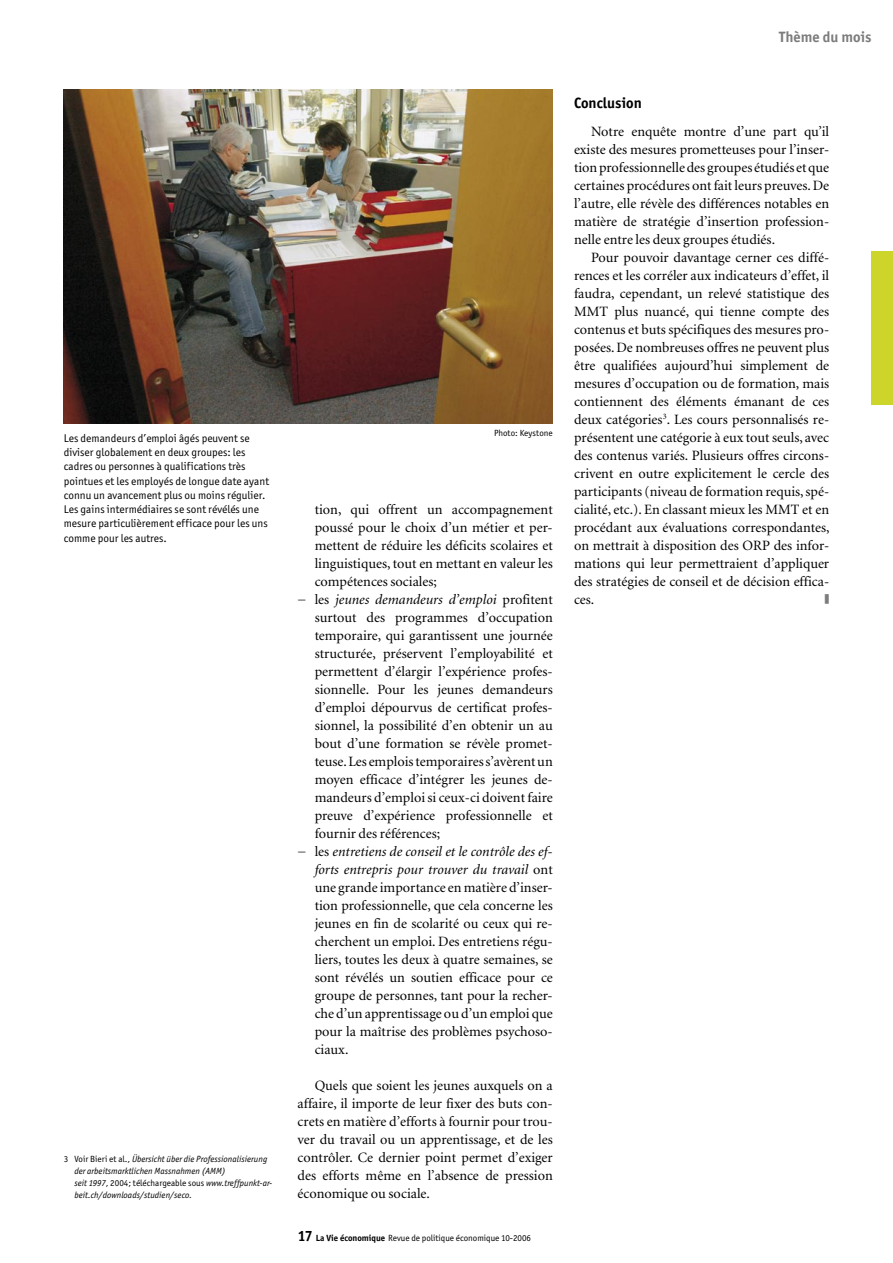
<style>
.page{position:relative;width:893px;height:1263px;background:#fff}
.page>*{position:absolute;margin:0;border:0;box-sizing:border-box;transform-origin:0 0}
.t1{font:700 15px "Officina San ITC";letter-spacing:.005em;color:#7c7c7c}
._04_Zwischentitel_1{font:700 15px "Officina San ITC";letter-spacing:.005em;color:#000}
._03_Grundschrift{font:14.25px/18px "Minion";color:#000;text-align:justify}
._07_Legende{font:11.25px/14.2px "Officina San ITC";letter-spacing:.005em;color:#000}
._09_Fussnote{font:italic 9px/12px "Officina San ITC";letter-spacing:.005em;color:#000}
._07_Legende-2{font:9px "Officina San ITC";color:#000}
.s1{font-style:normal}
.s2{font-style:italic}
.s3{font-weight:700;font-size:15px}
.s4{font-weight:700}
</style>
<div class="page">
<div style="left:872px;top:252px;width:21px;height:153px;background:#cdd52b"></div>
<img style="left:64px;top:89px;width:489px;height:334px">
<p class="_07_Legende" style="left:64px;top:431px;width:207px">Les demandeurs d’emploi âgés peuvent se diviser globalement en deux groupes: les cadres ou personnes à qualifications très pointues et les employés de longue date ayant connu un avancement plus ou moins régulier.<br>Les gains intermédiaires se sont révélés une mesure particulièrement efficace pour les uns comme pour les autres.</p>
<p class="_09_Fussnote" style="left:74px;top:1152px;width:199px;text-indent:-11px"><span class="s1">3 Voir Bieri et al.,</span> Übersicht über die Professionalisierung der arbeitsmarktlichen Massnahmen (AMM)<br>seit 1997<span class="s1">, 2004; téléchargeable sous</span> www.treffpunkt-ar&shy;beit.ch/downloads/studien/seco.</p>
<p class="t1" style="left:779px;top:27px;width:94px">Thème du mois</p>
<p class="_07_Legende-2" style="left:494px;top:428px;width:60px">Photo: Keystone</p>
<p class="_03_Grundschrift" style="left:315px;top:500px;width:240px">tion, qui offrent un accompagnement poussé pour le choix d’un métier et per&shy;mettent de réduire les déficits scolaires et linguistiques, tout en mettant en valeur les compétences sociales;</p>
<p class="_03_Grundschrift" style="left:315px;top:590px;width:240px;text-indent:-17px">− les <span class="s2">jeunes demandeurs d’emploi</span> profitent surtout des programmes d’occupation temporaire, qui garantissent une journée structurée, préservent l’employabilité et permettent d’élargir l’expérience profes&shy;sionnelle. Pour les jeunes demandeurs d’emploi dépourvus de certificat profes&shy;sionnel, la possibilité d’en obtenir un au bout d’une formation se révèle promet&shy;teuse. Les emplois temporaires s’avèrent un moyen efficace d’intégrer les jeunes de&shy;mandeurs d’emploi si ceux-ci doivent faire preuve d’expérience professionnelle et fournir des références;</p>
<p class="_03_Grundschrift" style="left:315px;top:842px;width:240px;text-indent:-17px">− les <span class="s2">entretiens de conseil et le contrôle des ef&shy;forts entrepris pour trouver du travail</span> ont une grande importance en matière d’inser&shy;tion professionnelle, que cela concerne les jeunes en fin de scolarité ou ceux qui re&shy;cherchent un emploi. Des entretiens régu&shy;liers, toutes les deux à quatre semaines, se sont révélés un soutien efficace pour ce groupe de personnes, tant pour la recher&shy;che d’un apprentissage ou d’un emploi que pour la maîtrise des problèmes psychoso&shy;ciaux.</p>
<p class="_03_Grundschrift" style="left:298px;top:1076px;width:257px;text-indent:17px">Quels que soient les jeunes auxquels on a affaire, il importe de leur fixer des buts con&shy;crets en matière d’efforts à fournir pour trou&shy;ver du travail ou un apprentissage, et de les contrôler. Ce dernier point permet d’exiger des efforts même en l’absence de pression économique ou sociale.</p>
<p class="_07_Legende-2" style="left:298px;top:1232px;width:235px"><span class="s3">17</span> <span class="s4">La Vie économique</span> Revue de politique économique 10-2006</p>
<p class="_04_Zwischentitel_1" style="left:574px;top:94px;width:69px">Conclusion</p>
<p class="_03_Grundschrift" style="left:574px;top:122px;width:257px;text-indent:17px">Notre enquête montre d’une part qu’il existe des mesures prometteuses pour l’inser&shy;tion professionnelle des groupes étudiés et que certaines procédures ont fait leurs preuves. De l’autre, elle révèle des différences notables en matière de stratégie d’insertion profession&shy;nelle entre les deux groupes étudiés.</p>
<p class="_03_Grundschrift" style="left:574px;top:248px;width:257px;text-indent:17px">Pour pouvoir davantage cerner ces diffé&shy;rences et les corréler aux indicateurs d’effet, il faudra, cependant, un relevé statistique des MMT plus nuancé, qui tienne compte des contenus et buts spécifiques des mesures pro&shy;posées. De nombreuses offres ne peuvent plus être qualifiées aujourd’hui simplement de mesures d’occupation ou de formation, mais contiennent des éléments émanant de ces deux catégories<sup>3</sup>. Les cours personnalisés re&shy;présentent une catégorie à eux tout seuls, avec des contenus variés. Plusieurs offres circons&shy;crivent en outre explicitement le cercle des participants (niveau de formation requis, spé&shy;cialité, etc.). En classant mieux les MMT et en procédant aux évaluations correspondantes, on mettrait à disposition des ORP des infor&shy;mations qui leur permettraient d’appliquer des stratégies de conseil et de décision effica&shy;ces.</p>
</div>
